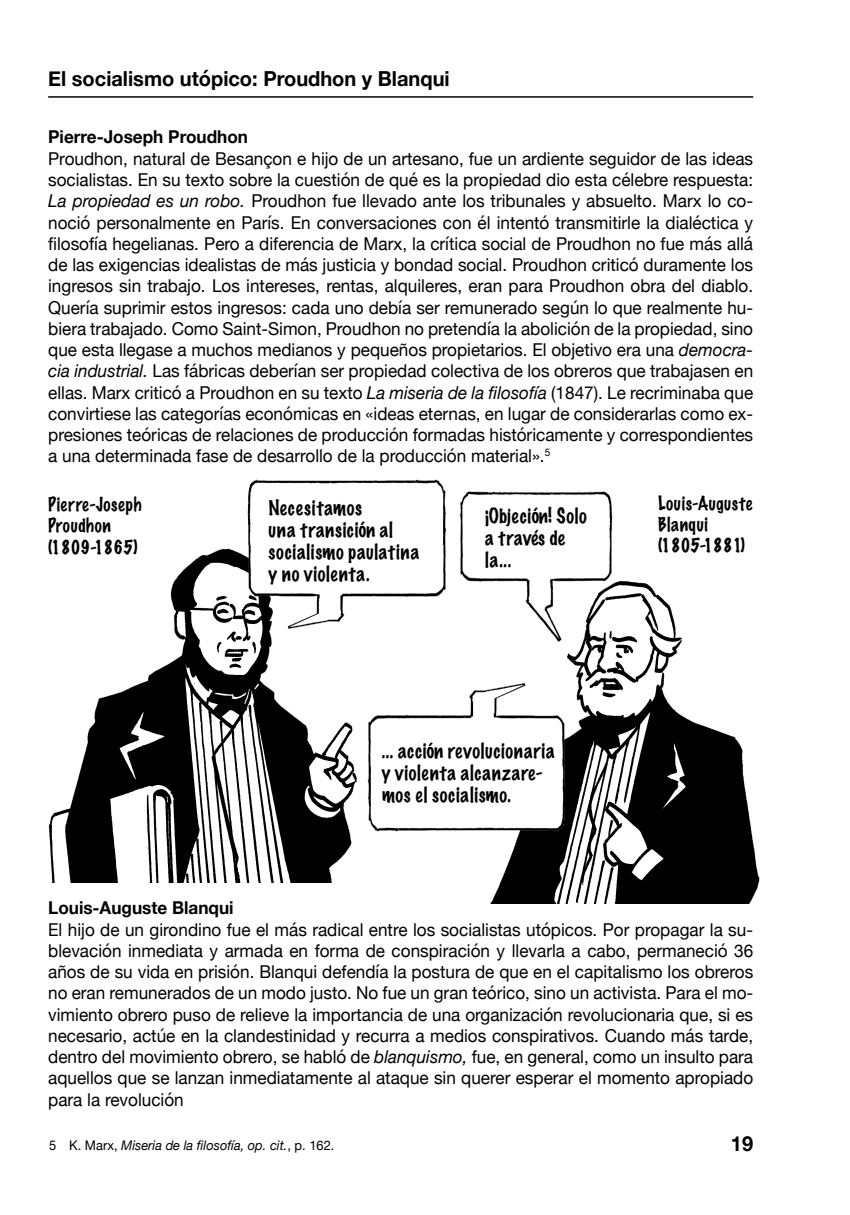
<style>
.page{position:relative;width:850px;height:1215px;background:#fff}
.page>*{position:absolute;margin:0;border:0;box-sizing:border-box;transform-origin:0 0}
.t1{font:700 20.6px "Helvetica Neue";color:#000}
.p0{font:100 19.2px/22.2px "Marker Felt";letter-spacing:.04em;color:#000}
.p0-2{font:100 19.2px/22.2px "Marker Felt";letter-spacing:.02em;color:#000}
.t2{font:17.8px/21.2px "Helvetica Neue";color:#000;text-align:justify}
.t3{font:100 17.8px/21.2px "Marker Felt";letter-spacing:.025em;color:#000}
.t4{font:700 17.8px "Helvetica Neue";color:#000}
.t5{font:100 17.8px "Marker Felt";color:#000}
.nota{font:italic 13.2px "Helvetica Neue";color:#000}
.s1{font-style:italic}
.s2{font-style:normal}
</style>
<div class="page">
<hr style="left:48px;top:96px;width:705px;height:2px;background:#000">
<img style="left:48px;top:548px;width:309px;height:334px">
<img style="left:490px;top:580px;width:270px;height:323px">
<img style="left:238px;top:479px;width:201px;height:154px">
<img style="left:367px;top:678px;width:208px;height:163px">
<img style="left:439px;top:481px;width:179px;height:173px">
<p class="t1" style="left:48px;top:62px;width:403px">El socialismo utópico: Proudhon y Blanqui</p>
<p class="t4" style="left:48px;top:123px;width:201px">Pierre-Joseph Proudhon</p>
<p class="t2" style="left:48px;top:149px;width:706px">Proudhon, natural de Besançon e hijo de un artesano, fue un ardiente seguidor de las ideas socialistas. En su texto sobre la cuestión de qué es la propiedad dio esta célebre respuesta:<br><span class="s1">La propiedad es un robo.</span> Proudhon fue llevado ante los tribunales y absuelto. Marx lo co&shy;noció personalmente en París. En conversaciones con él intentó transmitirle la dialéctica y filosofía hegelianas. Pero a diferencia de Marx, la crítica social de Proudhon no fue más allá de las exigencias idealistas de más justicia y bondad social. Proudhon criticó duramente los ingresos sin trabajo. Los intereses, rentas, alquileres, eran para Proudhon obra del diablo.<br>Quería suprimir estos ingresos: cada uno debía ser remunerado según lo que realmente hu&shy;biera trabajado. Como Saint-Simon, Proudhon no pretendía la abolición de la propiedad, sino que esta llegase a muchos medianos y pequeños propietarios. El objetivo era una <span class="s1">democra&shy;cia industrial.</span> Las fábricas deberían ser propiedad colectiva de los obreros que trabajasen en ellas. Marx criticó a Proudhon en su texto <span class="s1">La miseria de la filosofía</span> (1847). Le recriminaba que convirtiese las categorías económicas en «ideas eternas, en lugar de considerarlas como ex&shy;presiones teóricas de relaciones de producción formadas históricamente y correspondientes a una determinada fase de desarrollo de la producción material».<sup>5</sup><sup>1</sup></p>
<p class="t3" style="left:48px;top:493px;width:95px">Pierre-Joseph<br>Proudhon (1809-1865)</p>
<p class="p0-2" style="left:485px;top:504px;width:103px">¡Objeción! Solo a través de la...</p>
<p class="t3" style="left:658px;top:492px;width:96px">Louis-Auguste<br>Blanqui</p>
<p class="p0" style="left:268px;top:496px;width:152px">Necesitamos<br>una transición al socialismo paulatina y no violenta.</p>
<p class="t5" style="left:658px;top:531px;width:88px">(1805-1881)</p>
<p class="p0" style="left:381px;top:739px;width:174px">... acción revolucionaria y violenta alcanzare&shy;mos el socialismo.</p>
<p class="t4" style="left:48px;top:894px;width:187px">Louis-Auguste Blanqui</p>
<p class="t2" style="left:48px;top:919px;width:706px">El hijo de un girondino fue el más radical entre los socialistas utópicos. Por propagar la su&shy;blevación inmediata y armada en forma de conspiración y llevarla a cabo, permaneció 36 años de su vida en prisión. Blanqui defendía la postura de que en el capitalismo los obreros no eran remunerados de un modo justo. No fue un gran teórico, sino un activista. Para el mo&shy;vimiento obrero puso de relieve la importancia de una organización revolucionaria que, si es necesario, actúe en la clandestinidad y recurra a medios conspirativos. Cuando más tarde, dentro del movimiento obrero, se habló de <span class="s1">blanquismo,</span> fue, en general, como un insulto para aquellos que se lanzan inmediatamente al ataque sin querer esperar el momento apropiado para la revolución</p>
<p class="nota" style="left:49px;top:1135px;width:287px"><span class="s2">5 K. Marx,</span> Miseria de la filosofía, op. cit.<span class="s2">, p. 162.</span></p>
<p class="t1" style="left:731px;top:1127px;width:24px">19</p>
</div>
